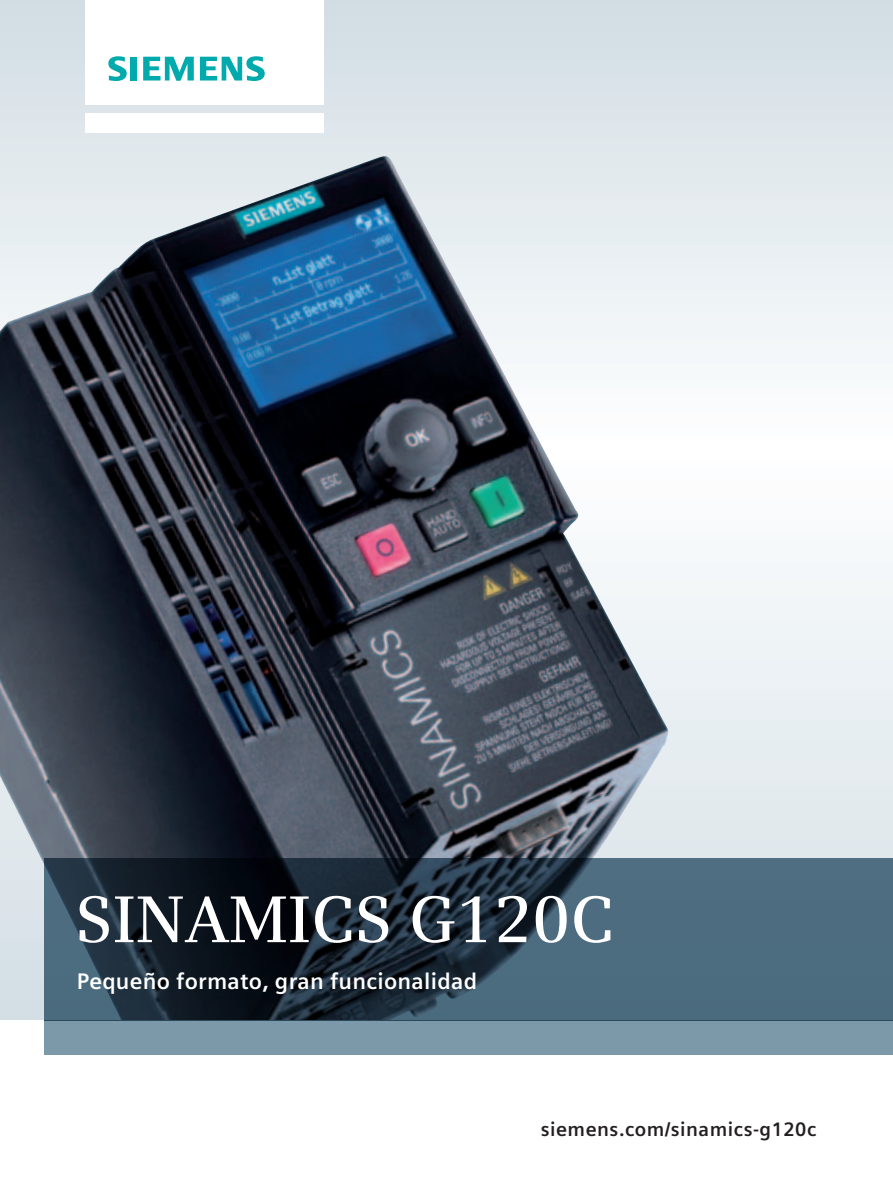
<style>
.page{position:relative;width:893px;height:1191px;background:#fff}
.page>*{position:absolute;margin:0;border:0;box-sizing:border-box;transform-origin:0 0}
.t1{font:600 66px "Siemens Serif";color:#fff}
.t2{font:700 22.5px "Siemens Sans Global";letter-spacing:.01em;color:#fff}
.t3{font:700 19.5px "Siemens Sans Global";letter-spacing:.025em;color:#231f20}
</style>
<div class="page">
<svg style="left:669px;top:561px;width:224px;height:297px"></svg>
<div style="left:0;top:0;width:893px;height:449px;background:linear-gradient(to bottom,#d1dde4,#fefeff)"></div>
<img style="left:0;top:156px;width:669px;height:864px">
<div style="left:85px;top:114px;width:238px;height:19px;background:#fff"></div>
<div style="left:85px;top:0;width:238px;height:104px;background:#fff"></div>
<svg style="left:108px;top:56px;width:19px;height:25px"></svg>
<div style="left:130px;top:57px;width:7px;height:23px;background:#00aaad"></div>
<svg style="left:143px;top:57px;width:51px;height:24px"></svg>
<svg style="left:200px;top:56px;width:65px;height:25px"></svg>
<div style="left:45px;top:858px;width:848px;height:162px;background:#4d6c7f"></div>
<div style="left:45px;top:1020px;width:848px;height:34px;background:#7b99a9"></div>
<svg style="left:45px;top:691px;width:797px;height:329px"></svg>
<h1 class="t1" style="left:75px;top:880px;width:540px">SINAMICS G120C</h1>
<p class="t2" style="left:77px;top:964px;width:402px">Pequeño formato, gran funcionalidad</p>
<p class="t3" style="left:541px;top:1114px;width:277px">siemens.com/sinamics-g120c</p>
</div>
